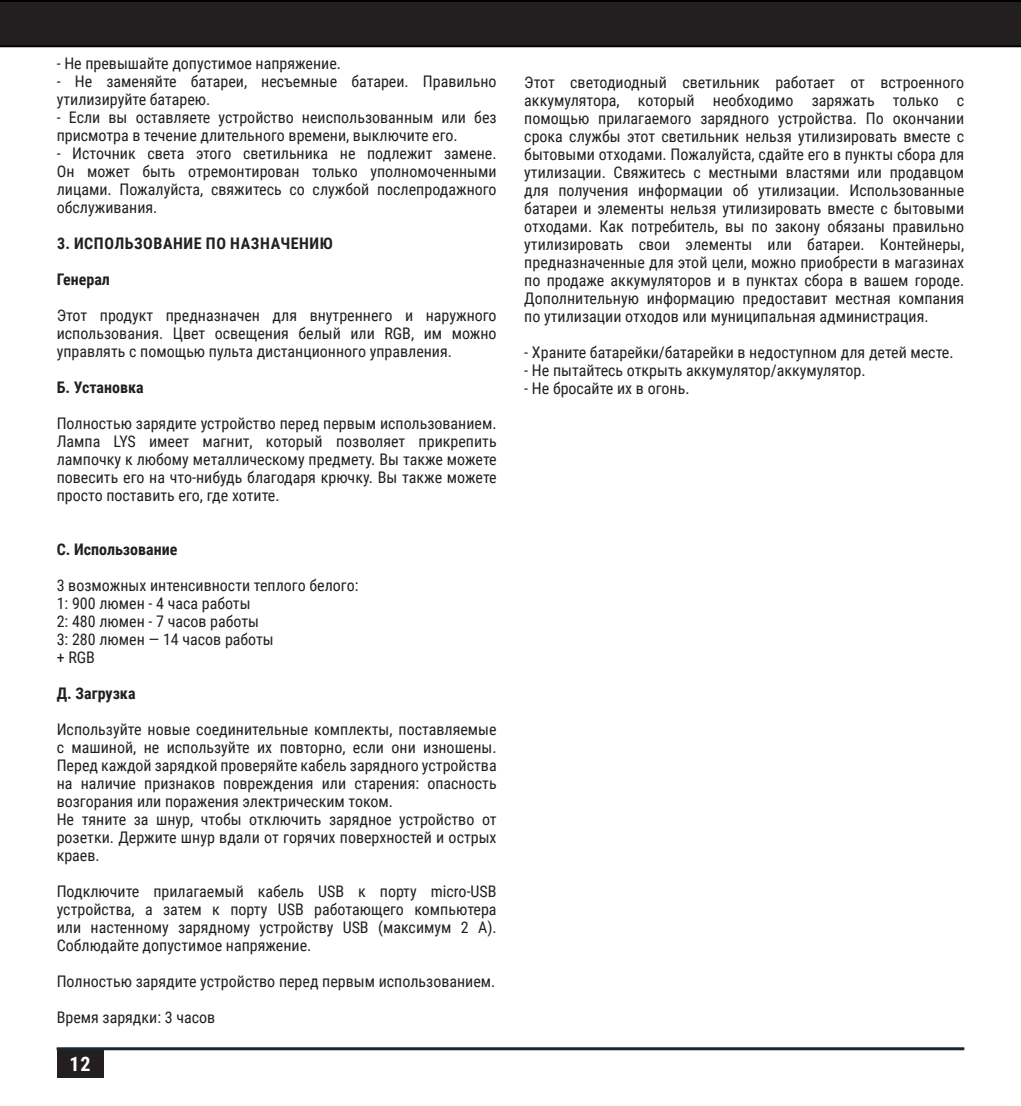
<style>
.page{position:relative;width:1021px;height:1106px;background:#fff}
.page>*{position:absolute;margin:0;border:0;box-sizing:border-box;transform-origin:0 0}
.t1{font:700 20px "Roboto Condensed";color:#fff}
.t2{font:16px/18px "Roboto Condensed";color:#231f20;text-align:justify}
.t3{font:700 16px "Roboto Condensed";color:#231f20}
.t4{font:700 16px "Roboto Condensed";letter-spacing:.035em;color:#231f20}
</style>
<div class="page">
<div style="left:57px;top:1049px;width:46px;height:28px;background:#231f20"></div>
<svg style="left:0;top:0;width:1020px;height:47px;background:#201c1d"></svg>
<hr style="left:57px;top:1047px;width:907px;height:2px;background:#182733">
<hr style="left:57px;top:1048px;width:907px;height:2px;background:#182733">
<p class="t2" style="left:57px;top:53px;width:286px">- Не превышайте допустимое напряжение.</p>
<p class="t2" style="left:57px;top:71px;width:441px">- Не заменяйте батареи, несъемные батареи. Правильно утилизируйте батарею.</p>
<p class="t2" style="left:57px;top:107px;width:441px">- Если вы оставляете устройство неиспользованным или без присмотра в течение длительного времени, выключите его.</p>
<p class="t2" style="left:57px;top:143px;width:441px">- Источник света этого светильника не подлежит замене.<br>Он может быть отремонтирован только уполномоченными лицами. Пожалуйста, свяжитесь со службой послепродажного обслуживания.</p>
<p class="t4" style="left:57px;top:232px;width:277px">3. ИСПОЛЬЗОВАНИЕ ПО НАЗНАЧЕНИЮ</p>
<p class="t3" style="left:57px;top:268px;width:55px">Генерал</p>
<p class="t2" style="left:57px;top:305px;width:441px">Этот продукт предназначен для внутреннего и наружного использования. Цвет освещения белый или RGB, им можно управлять с помощью пульта дистанционного управления.</p>
<p class="t3" style="left:57px;top:376px;width:88px">Б. Установка</p>
<p class="t2" style="left:57px;top:413px;width:441px">Полностью зарядите устройство перед первым использованием.<br>Лампа LYS имеет магнит, который позволяет прикрепить лампочку к любому металлическому предмету. Вы также можете повесить его на что-нибудь благодаря крючку. Вы также можете просто поставить его, где хотите.</p>
<p class="t3" style="left:57px;top:538px;width:122px">С. Использование</p>
<p class="t2" style="left:57px;top:575px;width:303px">3 возможных интенсивности теплого белого:</p>
<p class="t2" style="left:57px;top:593px;width:195px">1: 900 люмен - 4 часа работы</p>
<p class="t2" style="left:57px;top:611px;width:204px">2: 480 люмен - 7 часов работы</p>
<p class="t2" style="left:57px;top:629px;width:219px">3: 280 люмен — 14 часов работы</p>
<p class="t2" style="left:57px;top:647px;width:40px">+ RGB</p>
<p class="t3" style="left:57px;top:682px;width:80px">Д. Загрузка</p>
<p class="t2" style="left:57px;top:719px;width:441px">Используйте новые соединительные комплекты, поставляемые с машиной, не используйте их повторно, если они изношены.<br>Перед каждой зарядкой проверяйте кабель зарядного устройства на наличие признаков повреждения или старения: опасность возгорания или поражения электрическим током.</p>
<p class="t2" style="left:57px;top:809px;width:441px">Не тяните за шнур, чтобы отключить зарядное устройство от розетки. Держите шнур вдали от горячих поверхностей и острых краев.</p>
<p class="t2" style="left:57px;top:881px;width:441px">Подключите прилагаемый кабель USB к порту micro-USB устройства, а затем к порту USB работающего компьютера или настенному зарядному устройству USB (максимум 2 А).<br>Соблюдайте допустимое напряжение.</p>
<p class="t2" style="left:57px;top:971px;width:440px">Полностью зарядите устройство перед первым использованием.</p>
<p class="t2" style="left:57px;top:1007px;width:160px">Время зарядки: 3 часов</p>
<p class="t1" style="left:70px;top:1049px;width:22px">12</p>
<p class="t2" style="left:524px;top:72px;width:441px">Этот светодиодный светильник работает от встроенного аккумулятора, который необходимо заряжать только с помощью прилагаемого зарядного устройства. По окончании срока службы этот светильник нельзя утилизировать вместе с бытовыми отходами. Пожалуйста, сдайте его в пункты сбора для утилизации. Свяжитесь с местными властями или продавцом для получения информации об утилизации. Использованные батареи и элементы нельзя утилизировать вместе с бытовыми отходами. Как потребитель, вы по закону обязаны правильно утилизировать свои элементы или батареи. Контейнеры, предназначенные для этой цели, можно приобрести в магазинах по продаже аккумуляторов и в пунктах сбора в вашем городе.<br>Дополнительную информацию предоставит местная компания по утилизации отходов или муниципальная администрация.</p>
<p class="t2" style="left:524px;top:342px;width:431px">- Храните батарейки/батарейки в недоступном для детей месте.</p>
<p class="t2" style="left:524px;top:360px;width:343px">- Не пытайтесь открыть аккумулятор/аккумулятор.</p>
<p class="t2" style="left:524px;top:378px;width:167px">- Не бросайте их в огонь.</p>
</div>
